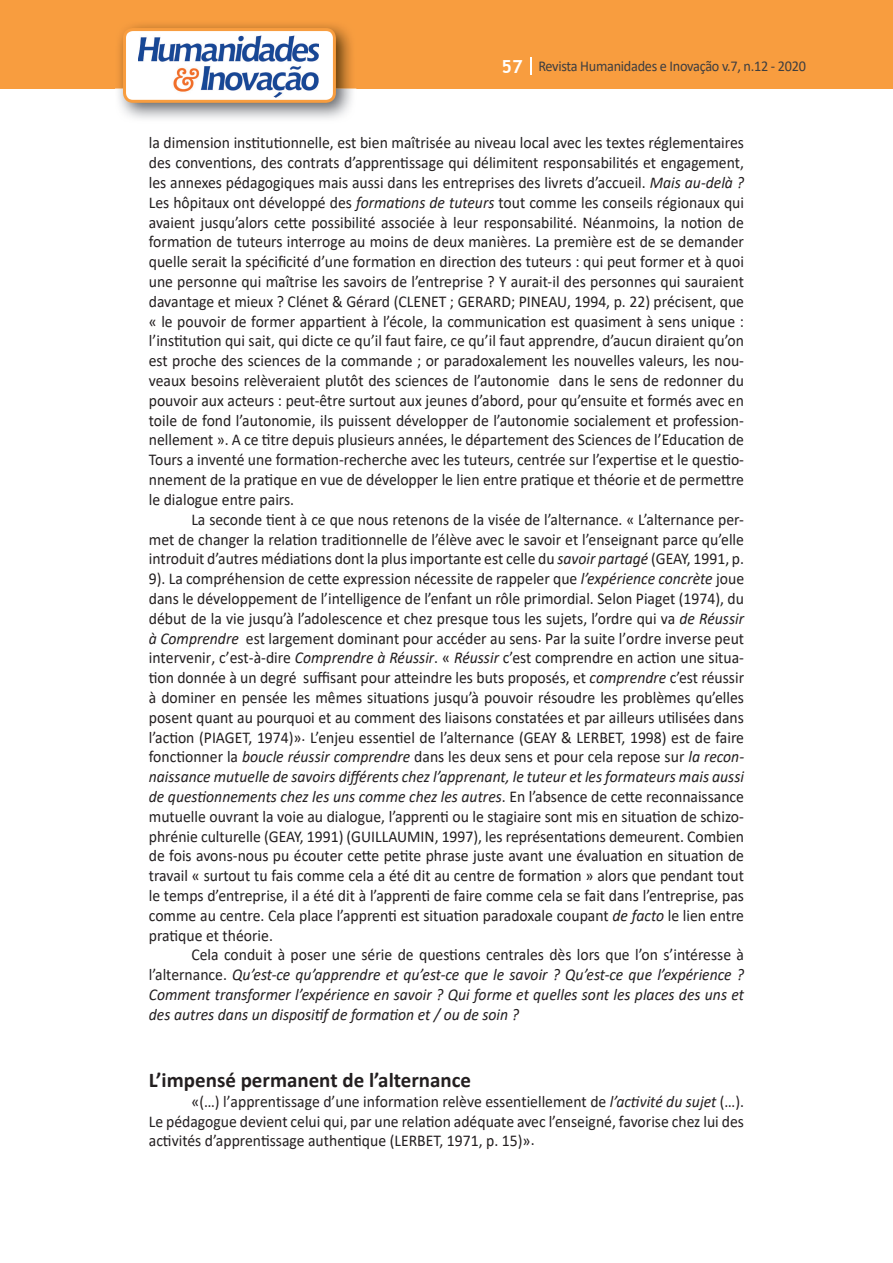
<style>
.page{position:relative;width:893px;height:1263px;background:#fff}
.page>*{position:absolute;margin:0;border:0;box-sizing:border-box;transform-origin:0 0}
.t1{font:700 21px "Calibri";color:#231f20}
.t2{font:16.5px/19.8px "Calibri";color:#231f20;text-align:justify;scale:.95 1}
.t3{font:italic 16.5px/19.8px "Calibri";color:#231f20;text-align:justify;scale:.95 1}
.t4{font:15px "Calibri";letter-spacing:-.02em;color:#3e3e3f;scale:.95 1}
.s1{font-family:"Trebuchet MS";font-weight:700;font-size:18px;color:#fff}
.s2{font-style:italic}
.s3{font-style:normal}
</style>
<div class="page">
<div style="left:0;top:0;width:893px;height:88px;background:#f89d3f"></div>
<svg style="left:530px;top:57px;width:2px;height:18px"></svg>
<img style="left:115px;top:24px;width:241px;height:95px">
<svg style="left:123px;top:28px;width:213px;height:75px"></svg>
<p class="t4" style="left:501px;top:56px;width:322px"><span class="s1">57</span> Revista Humanidades e Inovação v.7, n.12 - 2020</p>
<p class="t2" style="left:149px;top:133px;width:628px">la dimension institutionnelle, est bien maîtrisée au niveau local avec les textes réglementaires des conventions, des contrats d’apprentissage qui délimitent responsabilités et engagement, les annexes pédagogiques mais aussi dans les entreprises des livrets d’accueil. <span class="s2">Mais au-delà ?<br></span>Les hôpitaux ont développé des <span class="s2">formations de tuteurs</span> tout comme les conseils régionaux qui avaient jusqu’alors cette possibilité associée à leur responsabilité. Néanmoins, la notion de formation de tuteurs interroge au moins de deux manières. La première est de se demander quelle serait la spécificité d’une formation en direction des tuteurs : qui peut former et à quoi une personne qui maîtrise les savoirs de l’entreprise ? Y aurait-il des personnes qui sauraient davantage et mieux ? Clénet &amp; Gérard (CLENET ; GERARD; PINEAU, 1994, p. 22) précisent, que « le pouvoir de former appartient à l’école, la communication est quasiment à sens unique : l’institution qui sait, qui dicte ce qu’il faut faire, ce qu’il faut apprendre, d’aucun diraient qu’on est proche des sciences de la commande ; or paradoxalement les nouvelles valeurs, les nou&shy;veaux besoins relèveraient plutôt des sciences de l’autonomie dans le sens de redonner du pouvoir aux acteurs : peut-être surtout aux jeunes d’abord, pour qu’ensuite et formés avec en toile de fond l’autonomie, ils puissent développer de l’autonomie socialement et profession&shy;nellement ». A ce titre depuis plusieurs années, le département des Sciences de l’Education de Tours a inventé une formation-recherche avec les tuteurs, centrée sur l’expertise et le questio&shy;nnement de la pratique en vue de développer le lien entre pratique et théorie et de permettre le dialogue entre pairs.</p>
<p class="t2" style="left:149px;top:509px;width:628px;text-indent:43px">La seconde tient à ce que nous retenons de la visée de l’alternance. « L’alternance per&shy;met de changer la relation traditionnelle de l’élève avec le savoir et l’enseignant parce qu’elle introduit d’autres médiations dont la plus importante est celle du <span class="s2">savoir partagé</span> (GEAY, 1991, p.<br>9). La compréhension de cette expression nécessite de rappeler que <span class="s2">l’expérience concrète</span> joue dans le développement de l’intelligence de l’enfant un rôle primordial. Selon Piaget (1974), du début de la vie jusqu’à l’adolescence et chez presque tous les sujets, l’ordre qui va <span class="s2">de Réussir à Comprendre</span> est largement dominant pour accéder au sens. Par la suite l’ordre inverse peut intervenir, c’est-à-dire <span class="s2">Comprendre à Réussir</span>. « <span class="s2">Réussir</span> c’est comprendre en action une situa&shy;tion donnée à un degré suffisant pour atteindre les buts proposés, et <span class="s2">comprendre</span> c’est réussir à dominer en pensée les mêmes situations jusqu’à pouvoir résoudre les problèmes qu’elles posent quant au pourquoi et au comment des liaisons constatées et par ailleurs utilisées dans l’action (PIAGET, 1974)». L’enjeu essentiel de l’alternance (GEAY &amp; LERBET, 1998) est de faire fonctionner la <span class="s2">boucle réussir comprendre</span> dans les deux sens et pour cela repose sur <span class="s2">la recon&shy;naissance mutuelle de savoirs différents chez l’apprenant, le tuteur et les formateurs mais aussi de questionnements chez les uns comme chez les autres</span>. En l’absence de cette reconnaissance mutuelle ouvrant la voie au dialogue, l’apprenti ou le stagiaire sont mis en situation de schizo&shy;phrénie culturelle (GEAY, 1991) (GUILLAUMIN, 1997), les représentations demeurent. Combien de fois avons-nous pu écouter cette petite phrase juste avant une évaluation en situation de travail « surtout tu fais comme cela a été dit au centre de formation » alors que pendant tout le temps d’entreprise, il a été dit à l’apprenti de faire comme cela se fait dans l’entreprise, pas comme au centre. Cela place l’apprenti est situation paradoxale coupant <span class="s2">de facto</span> le lien entre pratique et théorie.</p>
<p class="t3" style="left:149px;top:944px;width:628px;text-indent:43px"><span class="s3">Cela conduit à poser une série de questions centrales dès lors que l’on s’intéresse à l’alternance.</span> Qu’est-ce qu’apprendre et qu’est-ce que le savoir ? Qu’est-ce que l’expérience ?<br>Comment transformer l’expérience en savoir ? Qui forme et quelles sont les places des uns et des autres dans un dispositif de formation et / ou de soin ?</p>
<p class="t1" style="left:149px;top:1065px;width:324px">L’impensé permanent de l’alternance</p>
<p class="t2" style="left:149px;top:1091px;width:628px;text-indent:43px">«(…) l’apprentissage d’une information relève essentiellement de <span class="s2">l’activité du sujet</span> (…).<br>Le pédagogue devient celui qui, par une relation adéquate avec l’enseigné, favorise chez lui des activités d’apprentissage authentique (LERBET, 1971, p. 15)».</p>
</div>
